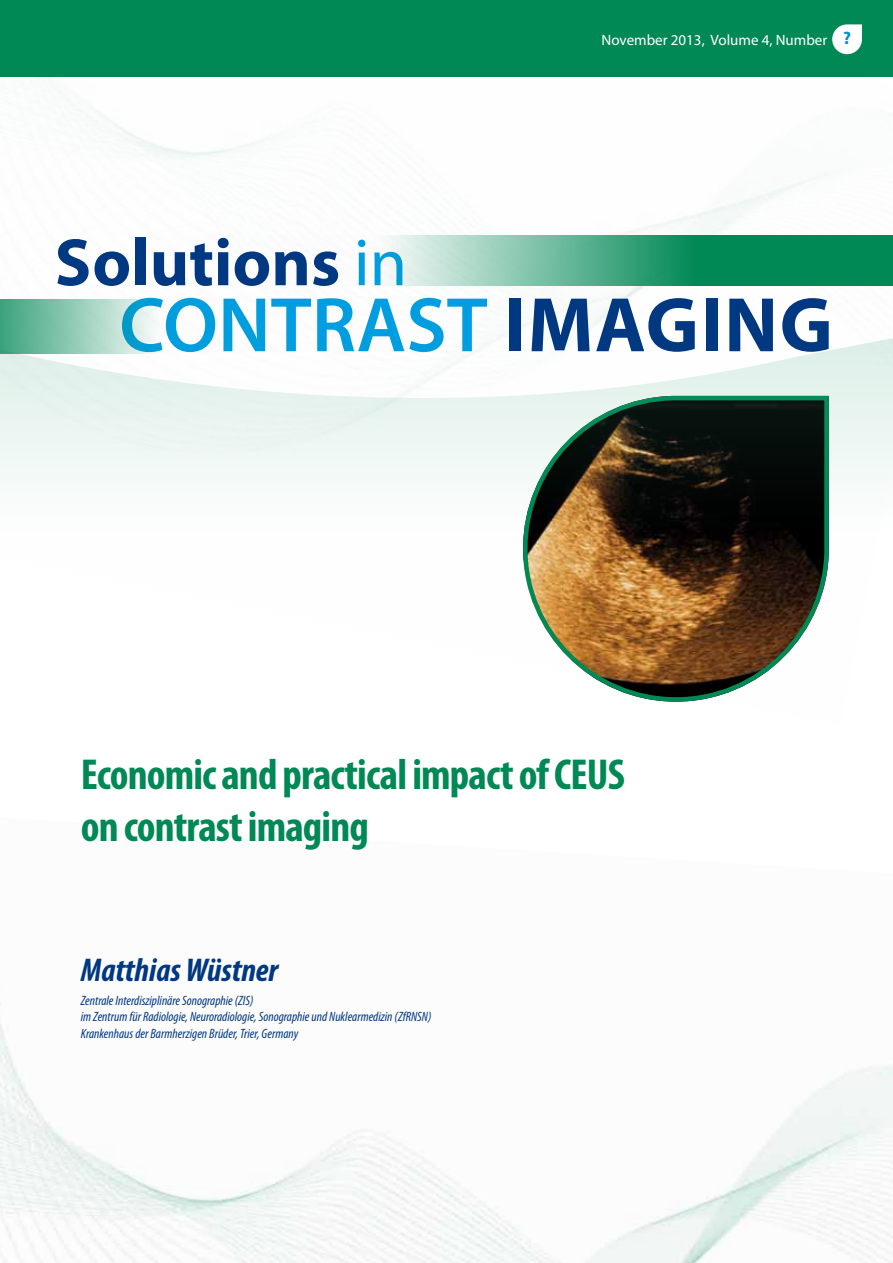
<style>
.page{position:relative;width:893px;height:1263px;background:#fff}
.page>*{position:absolute;margin:0;border:0;box-sizing:border-box;transform-origin:0 0}
.t1{font:600 78px "Myriad Pro";color:#009ee0}
.t2{font:700 67.5px "Myriad Pro";color:#003882}
.t3{font:700 condensed 43.5px/52.2px "Myriad Pro";letter-spacing:-.02em;color:#085}
.t4{font:italic 700 condensed 33px "Myriad Pro";color:#003882}
.t5{font:15px "Myriad Pro";color:#fff}
.t6{font:italic condensed 13.5px/16.2px "Myriad Pro";color:#003882}
.s1{font-weight:700;font-size:18px;color:#0091cd}
.s2{font-weight:400;color:#009ee0}
.s3{font-weight:700;color:#003882}
</style>
<div class="page">
<img style="left:0;top:1003px;width:893px;height:260px">
<div style="left:0;top:0;width:893px;height:77px;background:#085"></div>
<img style="left:523px;top:540px;width:306px;height:162px">
<svg style="left:0;top:335px;width:893px;height:205px"></svg>
<svg style="left:135px;top:235px;width:758px;height:51px"></svg>
<svg style="left:0;top:299px;width:278px;height:55px"></svg>
<svg style="left:832px;top:24px;width:30px;height:30px"></svg>
<p class="t5" style="left:602px;top:31px;width:251px">November 2013, Volume 4, Number <span class="s1">?</span></p>
<h2 class="t2" style="left:55px;top:218px;width:354px">Solutions <span class="s2">in</span></h2>
<h1 class="t1" style="left:119px;top:275px;width:715px">CONTRAST <span class="s3">imaging</span></h1>
<h3 class="t3" style="left:81px;top:747px;width:546px">Economic and practical impact of CEUS on contrast imaging</h3>
<h3 class="t4" style="left:81px;top:949px;width:199px">Matthias Wüstner</h3>
<p class="t6" style="left:81px;top:992px;width:352px">Zentrale Interdisziplinäre Sonographie (ZIS)<br>im Zentrum für Radiologie, Neuroradiologie, Sonographie und Nuklearmedizin (ZfRNSN)<br>Krankenhaus der Barmherzigen Brüder, Trier, Germany</p>
</div>
